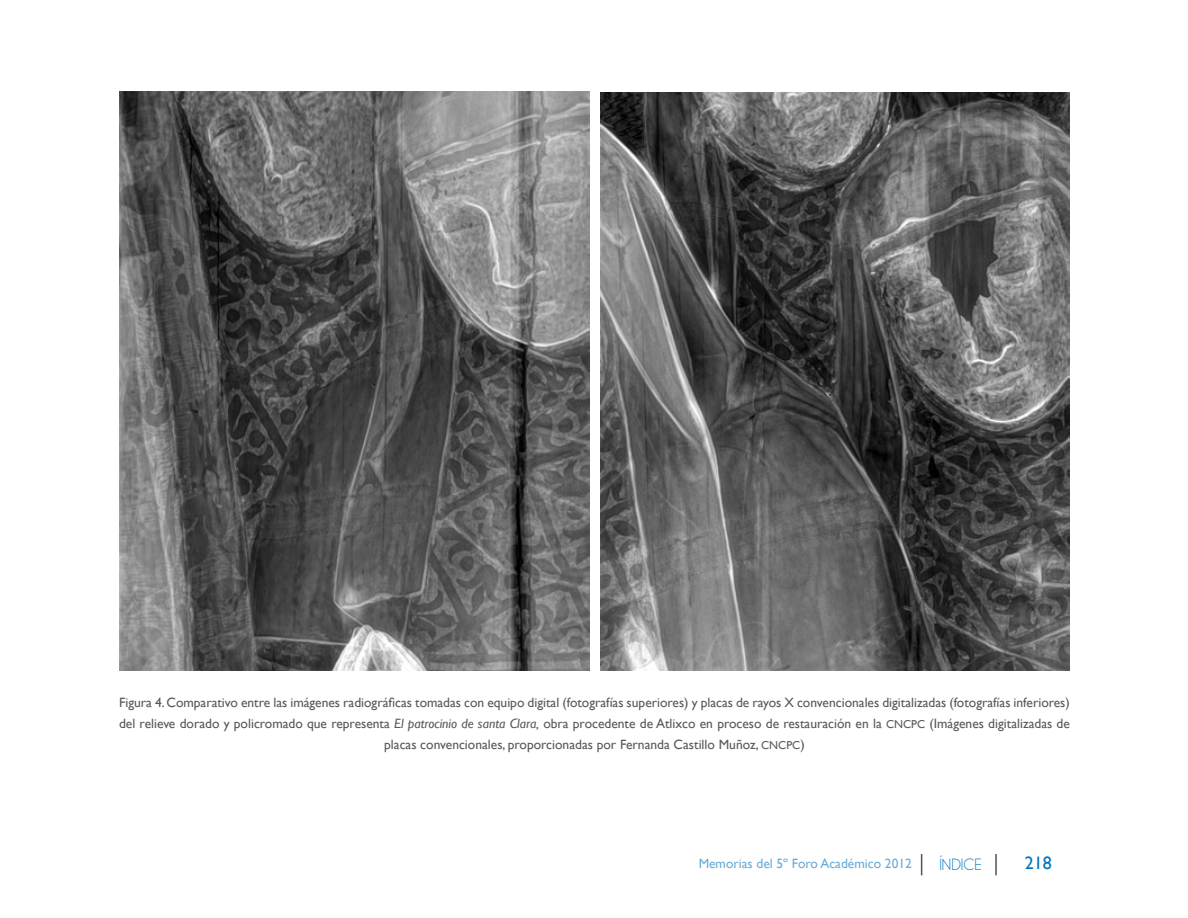
<style>
.page{position:relative;width:1188px;height:918px;background:#fff}
.page>*{position:absolute;margin:0;border:0;box-sizing:border-box;transform-origin:0 0}
.t1{font:18px "Gill Sans";color:#0075be}
.t2{font:16.5px "Champagne&Limousines";color:#0075be}
.t3{font:13.5px/21px "Gill Sans";color:#58595b;text-align:center}
.t4{font:13.5px "Gill Sans";color:#0075be}
.s1{font-style:italic}
.s2{font-family:"Gill Sans MT SC850";font-size:11.55px}
</style>
<div class="page">
<hr style="left:995px;top:854px;width:2px;height:21px;background:#575146">
<svg style="left:921px;top:854px;width:1px;height:21px"></svg>
<img style="left:119px;top:91px;width:471px;height:580px">
<img style="left:600px;top:93px;width:470px;height:577px">
<p class="t3" style="left:119px;top:692px;width:952px">Figura 4. Comparativo entre las imágenes radiográficas tomadas con equipo digital (fotografías superiores) y placas de rayos X convencionales digitalizadas (fotografías inferiores) del relieve dorado y policromado que representa <span class="s1">El patrocinio de santa Clara,</span> obra procedente de Atlixco en proceso de restauración en la <span class="s2">CNCPC</span> (Imágenes digitalizadas de placas convencionales, proporcionadas por Fernanda Castillo Muñoz, <span class="s2">CNCPC</span>)</p>
<p class="t4" style="left:699px;top:856px;width:215px">Memorias del 5º Foro Académico 2012</p>
<p class="t2" style="left:939px;top:855px;width:44px">ÍNDICE</p>
<h1 class="t1" style="left:1025px;top:853px;width:28px">218</h1>
</div>
